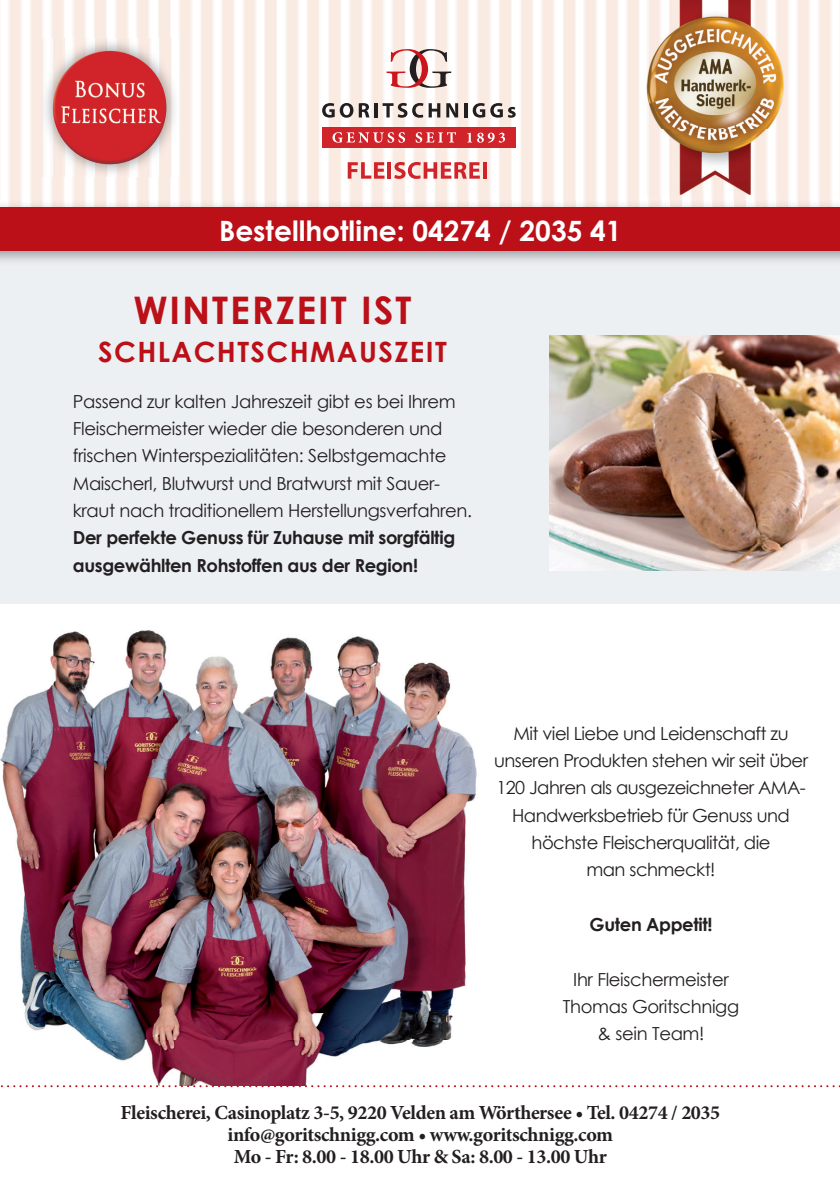
<style>
.page{position:relative;width:840px;height:1191px;background:#fff}
.page>*{position:absolute;margin:0;border:0;box-sizing:border-box;transform-origin:0 0}
.t1{font:700 38px "Century Gothic";letter-spacing:.05em;color:#bb1018}
.t2{font:700 28px "Century Gothic";color:#fff}
.t3{font:700 28px "Century Gothic";letter-spacing:.05em;color:#bb1018}
.t4{font:700 20px/22px "Minion Pro";letter-spacing:-.02em;color:#231f20;text-align:center}
.t5{font:18px/27.4px "Century Gothic";letter-spacing:-.02em;color:#231f20;text-align:center}
.t6{font:700 18px/27.4px "Century Gothic";letter-spacing:-.02em;color:#231f20}
</style>
<div class="page">
<img style="left:0;top:630px;width:477px;height:455px">
<div style="left:0;top:243px;width:839px;height:361px;background:#edf0f3"></div>
<img style="left:549px;top:335px;width:290px;height:235px">
<svg style="left:0;top:1085px;width:840px;height:2px"></svg>
<img style="left:0;top:0;width:839px;height:262px">
<img style="left:645px;top:0;width:140px;height:195px">
<div style="left:0;top:208px;width:839px;height:43px;background:#bb1018"></div>
<svg style="left:347px;top:162px;width:37px;height:17px"></svg>
<hr style="left:387px;top:162px;width:4px;height:17px;background:#d1232a">
<svg style="left:394px;top:162px;width:85px;height:17px"></svg>
<svg style="left:482px;top:162px;width:4px;height:17px"></svg>
<div style="left:322px;top:127px;width:193px;height:20px;background:#d1232a"></div>
<svg style="left:322px;top:103px;width:47px;height:15px"></svg>
<hr style="left:374px;top:103px;width:3px;height:14px;background:#231f20">
<svg style="left:382px;top:103px;width:58px;height:15px"></svg>
<svg style="left:446px;top:103px;width:12px;height:14px"></svg>
<hr style="left:464px;top:103px;width:3px;height:14px;background:#231f20">
<svg style="left:472px;top:103px;width:43px;height:15px"></svg>
<svg style="left:386px;top:49px;width:65px;height:39px"></svg>
<svg style="left:332px;top:132px;width:73px;height:11px"></svg>
<svg style="left:415px;top:132px;width:41px;height:11px"></svg>
<svg style="left:467px;top:133px;width:38px;height:10px"></svg>
<img style="left:40px;top:38px;width:139px;height:139px">
<img style="left:53px;top:51px;width:113px;height:113px;border-radius:57px">
<h2 class="t2" style="left:219px;top:210px;width:404px">Bestellhotline: 04274 / 2035 41</h2>
<h1 class="t1" style="left:133px;top:282px;width:279px">WINTERZEIT IST</h1>
<h2 class="t3" style="left:98px;top:331px;width:350px">SCHLACHTSCHMAUSZEIT</h2>
<p class="t5" style="left:73px;top:387px;width:400px;text-align:left">Passend zur kalten Jahreszeit gibt es bei Ihrem Fleischermeister wieder die besonderen und frischen Winterspezialitäten: Selbstgemachte Maischerl, Blutwurst und Bratwurst mit Sauer&shy;kraut nach traditionellem Herstellungsverfahren.</p>
<p class="t6" style="left:73px;top:523px;width:383px">Der perfekte Genuss für Zuhause mit sorgfältig ausgewählten Rohstoffen aus der Region!</p>
<p class="t5" style="left:493px;top:719px;width:315px">Mit viel Liebe und Leidenschaft zu unseren Produkten stehen wir seit über<br>120 Jahren als ausgezeichneter AMA-<br>Handwerksbetrieb für Genuss und höchste Fleischerqualität, die<br>man schmeckt!</p>
<p class="t6" style="left:589px;top:910px;width:124px">Guten Appetit!</p>
<p class="t5" style="left:562px;top:965px;width:178px">Ihr Fleischermeister<br>Thomas Goritschnigg &amp; sein Team!</p>
<p class="t4" style="left:120px;top:1101px;width:600px">Fleischerei, Casinoplatz 3-5, 9220 Velden am Wörthersee • Tel. 04274 / 2035 info@goritschnigg.com • www.goritschnigg.com<br>Mo - Fr: 8.00 - 18.00 Uhr &amp; Sa: 8.00 - 13.00 Uhr</p>
</div>
